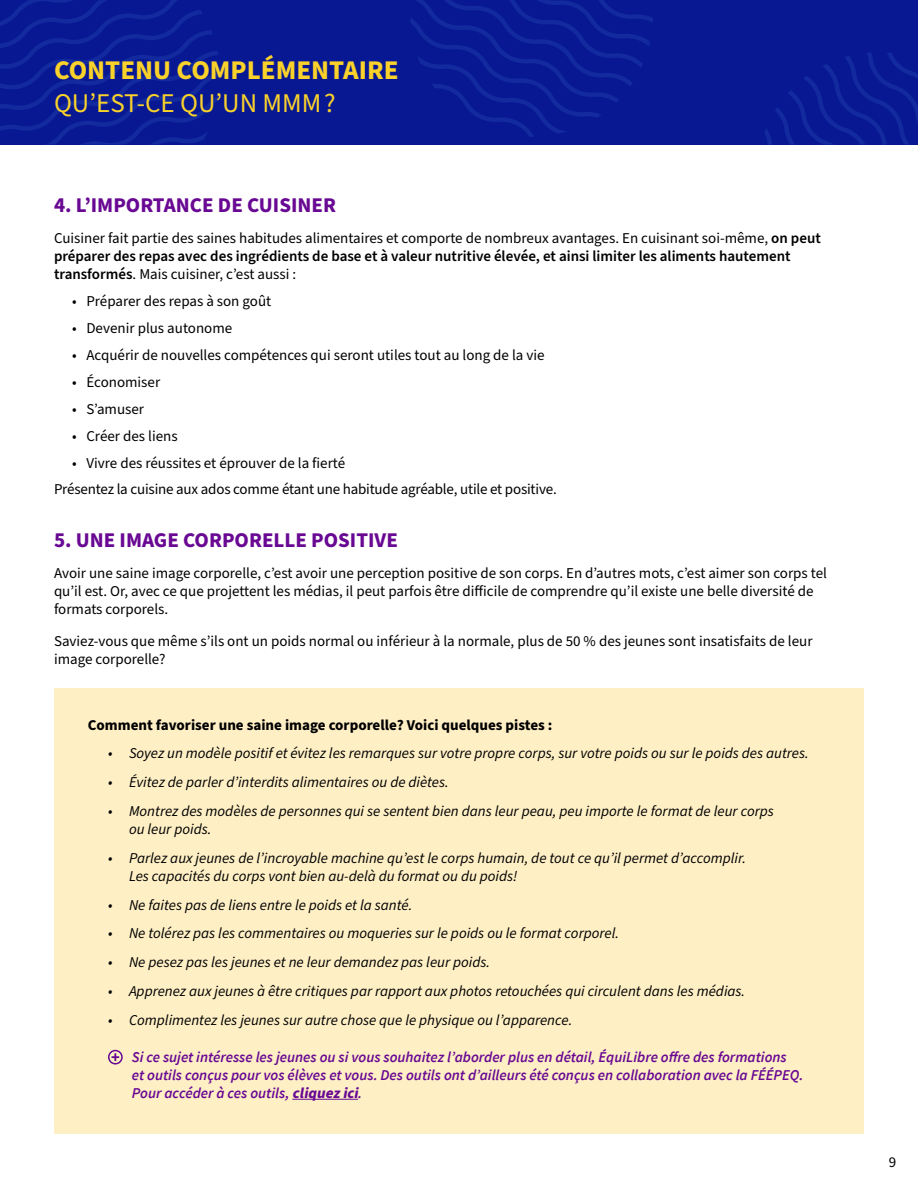
<style>
.page{position:relative;width:918px;height:1188px;background:#fff}
.page>*{position:absolute;margin:0;border:0;box-sizing:border-box;transform-origin:0 0}
.t1{font:700 27px "Source Sans Pro";color:#fad22a}
.t2{font:27px "Source Sans Pro";color:#fad22a}
.t3{font:700 21px "Source Sans Pro";color:#680893}
.t4{font:15px/18px "Source Sans Pro";color:#000}
.t5{font:italic 15px/18px "Source Sans Pro";color:#000}
.t6{font:italic 600 15px/18px "Source Sans Pro";color:#680893}
.t7{font:700 15px "Source Sans Pro";color:#000}
.s1{font-weight:600}
.s2{font-weight:700}
</style>
<div class="page">
<div style="left:54px;top:688px;width:810px;height:446px;background:#feefc5"></div>
<div style="left:0;top:0;width:918px;height:145px;background:#081893"></div>
<svg style="left:411px;top:0;width:242px;height:137px"></svg>
<svg style="left:0;top:0;width:221px;height:145px"></svg>
<svg style="left:765px;top:52px;width:153px;height:93px"></svg>
<hr style="left:292px;top:1099px;width:66px;height:1px;background:#680893">
<svg style="left:108px;top:1050px;width:15px;height:15px"></svg>
<svg style="left:112px;top:1053px;width:7px;height:8px"></svg>
<h1 class="t1" style="left:54px;top:52px;width:346px">CONTENU COMPLÉMENTAIRE</h1>
<h1 class="t2" style="left:54px;top:85px;width:283px">QU’EST-CE QU’UN MMM ?</h1>
<h2 class="t3" style="left:54px;top:190px;width:284px">4. L’IMPORTANCE DE CUISINER</h2>
<p class="t4" style="left:54px;top:230px;width:768px">Cuisiner fait partie des saines habitudes alimentaires et comporte de nombreux avantages. En cuisinant soi-même, <span class="s1">on peut préparer des repas avec des ingrédients de base et à valeur nutritive élevée, et ainsi limiter les aliments hautement transformés</span>. Mais cuisiner, c’est aussi :</p>
<p class="t4" style="left:72px;top:293px;width:201px">• Préparer des repas à son goût</p>
<p class="t4" style="left:72px;top:320px;width:162px">• Devenir plus autonome</p>
<p class="t4" style="left:72px;top:346px;width:474px">• Acquérir de nouvelles compétences qui seront utiles tout au long de la vie</p>
<p class="t4" style="left:72px;top:373px;width:90px">• Économiser</p>
<p class="t4" style="left:72px;top:400px;width:74px">• S’amuser</p>
<p class="t4" style="left:72px;top:427px;width:107px">• Créer des liens</p>
<p class="t4" style="left:54px;top:450px;width:504px;line-height:26.8px;text-indent:18px">• Vivre des réussites et éprouver de la fierté<br>Présentez la cuisine aux ados comme étant une habitude agréable, utile et positive.</p>
<h2 class="t3" style="left:54px;top:525px;width:345px">5. UNE IMAGE CORPORELLE POSITIVE</h2>
<p class="t4" style="left:54px;top:565px;width:775px">Avoir une saine image corporelle, c’est avoir une perception positive de son corps. En d’autres mots, c’est aimer son corps tel qu’il est. Or, avec ce que projettent les médias, il peut parfois être difficile de comprendre qu’il existe une belle diversité de formats corporels.</p>
<p class="t4" style="left:54px;top:632px;width:760px">Saviez-vous que même s’ils ont un poids normal ou inférieur à la normale, plus de 50 % des jeunes sont insatisfaits de leur image corporelle?</p>
<p class="t7" style="left:88px;top:714px;width:466px">Comment favoriser une saine image corporelle? Voici quelques pistes :</p>
<p class="t5" style="left:108px;top:745px;width:702px">• Soyez un modèle positif et évitez les remarques sur votre propre corps, sur votre poids ou sur le poids des autres.</p>
<p class="t5" style="left:108px;top:774px;width:342px">• Évitez de parler d’interdits alimentaires ou de diètes.</p>
<p class="t5" style="left:129px;top:802px;width:646px;text-indent:-21px">• Montrez des modèles de personnes qui se sentent bien dans leur peau, peu importe le format de leur corps ou leur poids.</p>
<p class="t5" style="left:129px;top:849px;width:619px;text-indent:-21px">• Parlez aux jeunes de l’incroyable machine qu’est le corps humain, de tout ce qu’il permet d’accomplir.<br>Les capacités du corps vont bien au-delà du format ou du poids!</p>
<p class="t5" style="left:108px;top:896px;width:306px">• Ne faites pas de liens entre le poids et la santé.</p>
<p class="t5" style="left:108px;top:925px;width:513px">• Ne tolérez pas les commentaires ou moqueries sur le poids ou le format corporel.</p>
<p class="t5" style="left:108px;top:954px;width:384px">• Ne pesez pas les jeunes et ne leur demandez pas leur poids.</p>
<p class="t5" style="left:108px;top:982px;width:639px">• Apprenez aux jeunes à être critiques par rapport aux photos retouchées qui circulent dans les médias.</p>
<p class="t5" style="left:108px;top:1011px;width:466px">• Complimentez les jeunes sur autre chose que le physique ou l’apparence.</p>
<p class="t6" style="left:132px;top:1048px;width:673px">Si ce sujet intéresse les jeunes ou si vous souhaitez l’aborder plus en détail, ÉquiLibre offre des formations<br>et outils conçus pour vos élèves et vous. Des outils ont d’ailleurs été conçus en collaboration avec la FÉÉPEQ.<br>Pour accéder à ces outils, <span class="s2">cliquez ici</span>.</p>
<p class="t4" style="left:889px;top:1153px;width:9px">9</p>
</div>
